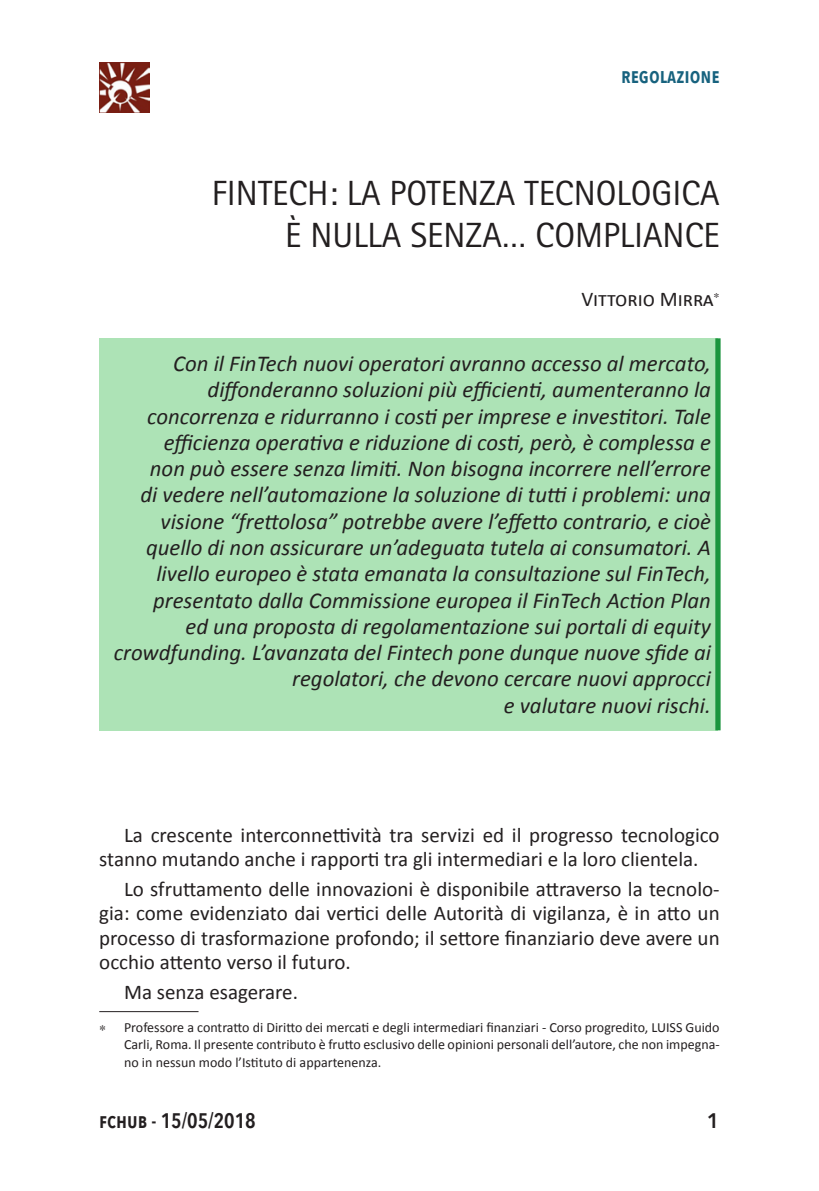
<style>
.page{position:relative;width:819px;height:1191px;background:#fff}
.page>*{position:absolute;margin:0;border:0;box-sizing:border-box;transform-origin:0 0}
.Titolo_capitolo{font:35px/42px "Rotis Sans Serif";color:#231f20;text-align:right}
.t1{font:italic 22.75px/26.2px "Calibri";color:#231f20;text-align:right}
.Autore{font:21px/24.5px "Calibri";color:#231f20}
.t2{font:600 21px "Avenir Next Condensed";color:#231f20}
.t3{font:600 21px "Avenir Next Condensed";color:#17627e}
.t4{font:600 21px "Avenir Next";color:#231f20}
.Nota_apertura{font:14px/17.5px "Calibri";color:#231f20;text-align:justify}
</style>
<div class="page">
<img style="left:99px;top:62px;width:50px;height:50px">
<div style="left:99px;top:338px;width:619px;height:392px;background:#ade3b6"></div>
<div style="left:715px;top:338px;width:5px;height:392px;background:#1b953e"></div>
<hr style="left:99px;top:1011px;width:99px;height:1px;background:#231f20">
<p class="t3" style="left:621px;top:58px;width:100px">regolazione</p>
<p class="Titolo_capitolo" style="left:212px;top:172px;width:509px">FINTECH: LA POTENZA TECNOLOGICA<br>È NULLA SENZA… COMPLIANCE</p>
<p class="Autore" style="left:581px;top:287px;width:134px">Vittorio Mirra</p>
<p class="t1" style="left:114px;top:350px;width:598px">Con il FinTech nuovi operatori avranno accesso al mercato, diffonderanno soluzioni più efficienti, aumenteranno la concorrenza e ridurranno i costi per imprese e investitori. Tale efficienza operativa e riduzione di costi, però, è complessa e<br>non può essere senza limiti. Non bisogna incorrere nell’errore<br>di vedere nell’automazione la soluzione di tutti i problemi: una visione “frettolosa” potrebbe avere l’effetto contrario, e cioè quello di non assicurare un’adeguata tutela ai consumatori. A livello europeo è stata emanata la consultazione sul FinTech, presentato dalla Commissione europea il FinTech Action Plan<br>ed una proposta di regolamentazione sui portali di equity crowdfunding. L’avanzata del Fintech pone dunque nuove sfide ai regolatori, che devono cercare nuovi approcci<br>e valutare nuovi rischi.</p>
<p class="Autore" style="left:99px;top:822px;width:622px;text-indent:25px">La crescente interconnettività tra servizi ed il progresso tecnologico stanno mutando anche i rapporti tra gli intermediari e la loro clientela.</p>
<p class="Autore" style="left:99px;top:876px;width:622px;text-align:justify;text-indent:25px">Lo sfruttamento delle innovazioni è disponibile attraverso la tecnolo&shy;gia: come evidenziato dai vertici delle Autorità di vigilanza, è in atto un processo di trasformazione profondo; il settore finanziario deve avere un occhio attento verso il futuro.</p>
<p class="Autore" style="left:124px;top:979px;width:175px">Ma senza esagerare.</p>
<p class="Nota_apertura" style="left:124px;top:1018px;width:597px">Professore a contratto di Diritto dei mercati e degli intermediari finanziari - Corso progredito, LUISS Guido Carli, Roma. Il presente contributo è frutto esclusivo delle opinioni personali dell’autore, che non impegna&shy;no in nessun modo l’Istituto di appartenenza.</p>
<p class="t2" style="left:99px;top:1102px;width:158px">fchub - 15/05/2018</p>
<p class="t4" style="left:706px;top:1102px;width:14px">1</p>
</div>
